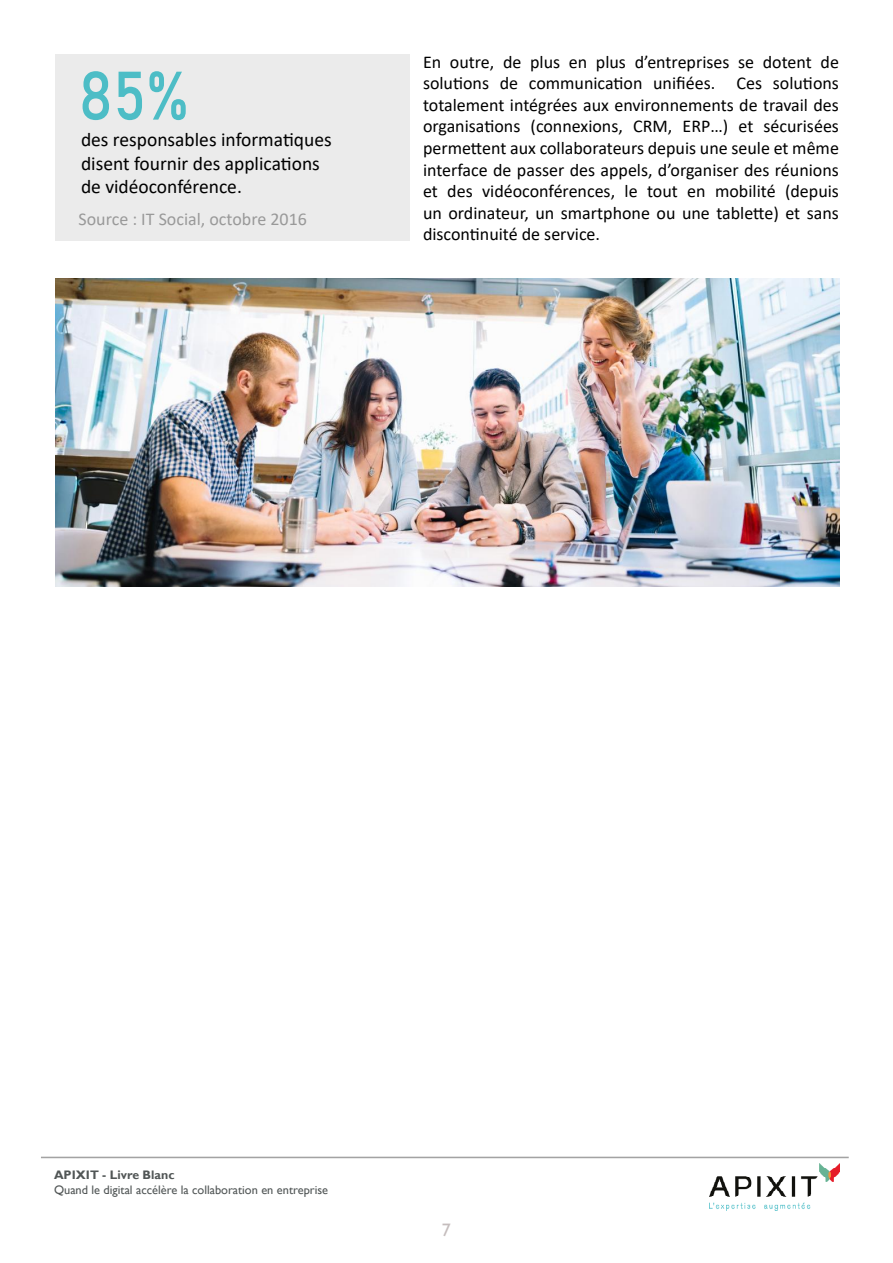
<style>
.page{position:relative;width:893px;height:1263px;background:#fff}
.page>*{position:absolute;margin:0;border:0;box-sizing:border-box;transform-origin:0 0}
.t1{font:67.5px "Bahnschrift";color:#4dbdc6;scale:.91 1}
.t2{font:19.5px/23.4px "Calibri";color:#000}
.t3{font:18px/21.6px "Calibri";color:#000;text-align:justify}
.t4{font:18px "Calibri";color:#999}
.t5{font:18px "Gill Sans";color:#c5bdbd}
.t6{font:12.3px "Gill Sans";color:#515656}
.t7{font:700 12.3px "Gill Sans";color:#515656}
</style>
<div class="page">
<hr style="left:41px;top:1157px;width:808px;height:1px;background:#a3a3a3">
<img style="left:709px;top:1163px;width:130px;height:47px">
<div style="left:55px;top:54px;width:355px;height:186px;background:#ebebeb"></div>
<img style="left:55px;top:279px;width:784px;height:307px">
<h1 class="t1" style="left:79px;top:53px;width:123px">85%</h1>
<p class="t2" style="left:81px;top:127px;width:252px">des responsables informatiques disent fournir des applications de vidéoconférence.</p>
<p class="t4" style="left:79px;top:206px;width:230px">Source : IT Social, octobre 2016</p>
<p class="t3" style="left:423px;top:50px;width:417px">En outre, de plus en plus d’entreprises se dotent de solutions de communication unifiées. Ces solutions totalement intégrées aux environnements de travail des organisations (connexions, CRM, ERP…) et sécurisées permettent aux collaborateurs depuis une seule et même interface de passer des appels, d’organiser des réunions et des vidéoconférences, le tout en mobilité (depuis un ordinateur, un smartphone ou une tablette) et sans discontinuité de service.</p>
<p class="t7" style="left:54px;top:1168px;width:122px">APIXIT - Livre Blanc</p>
<p class="t6" style="left:54px;top:1183px;width:276px">Quand le digital accélère la collaboration en entreprise</p>
<p class="t5" style="left:442px;top:1219px;width:10px">7</p>
</div>
